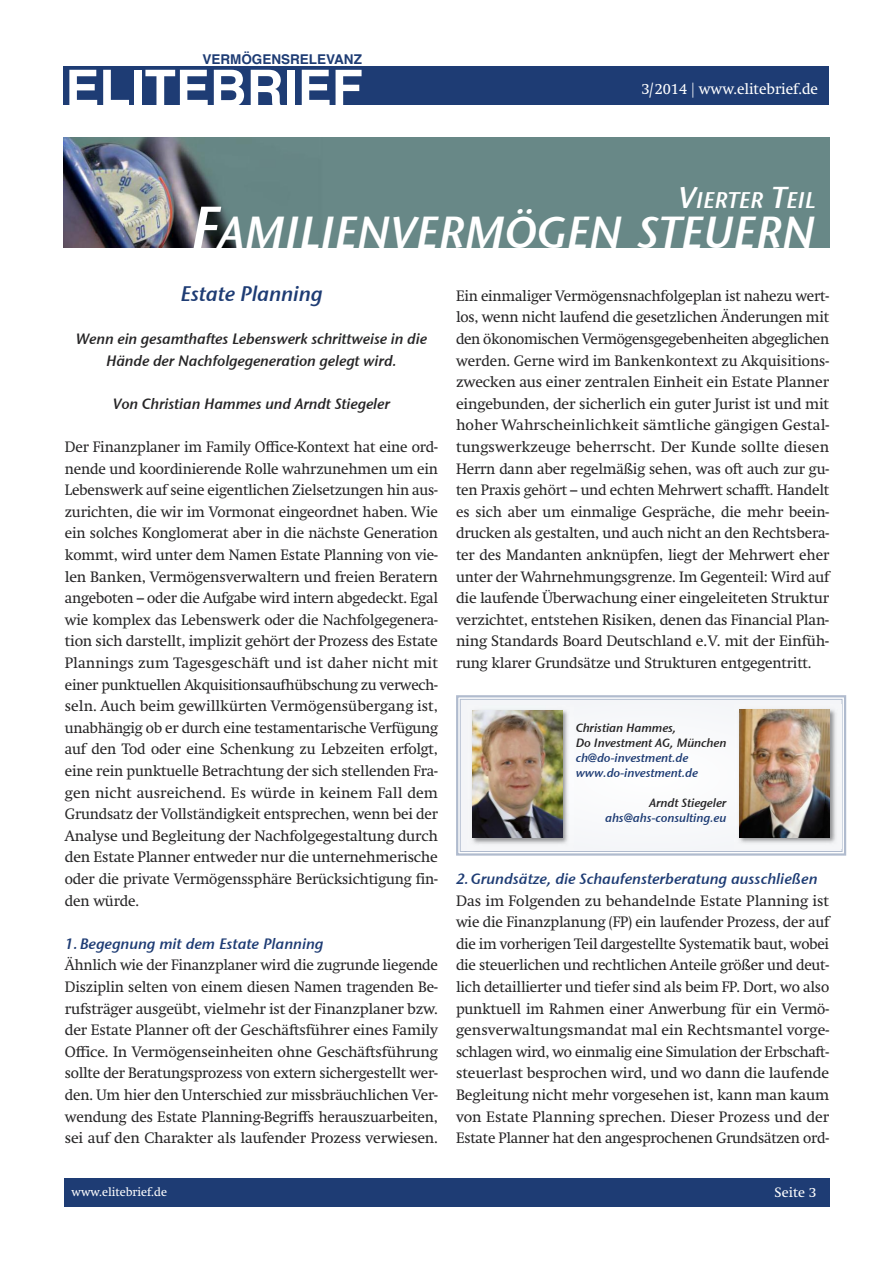
<style>
.page{position:relative;width:893px;height:1263px;background:#fff}
.page>*{position:absolute;margin:0;border:0;box-sizing:border-box;transform-origin:0 0}
.t1{font:700 51px "Helvetica";color:#fff}
.t2{font:44.7px "Stone Sans Sem ITCTT Semi Ita";color:#fff}
.t3{font:22.65px "Stone Sans Sem ITCTT Semi Ita";color:#fff}
.t4{font:21px "Stone Sans Sem ITCTT Semi Ita";letter-spacing:-.005em;color:#1e3c74}
.t5{font:15px/21.6px "Swift";letter-spacing:-.01em;color:#272627;text-align:justify}
.t6{font:15px/21.6px "Stone Sans Sem ITCTT Semi Ita";letter-spacing:-.005em;color:#272627;text-align:center}
.t7{font:15px "Stone Sans Sem ITCTT Semi Ita";color:#1e3c74}
.t8{font:15px "Swift";color:#fff}
.t9{font:700 13.5px "Helvetica";color:#1e3c74}
.t10{font:13.5px "Swift";color:#fff}
.t11{font:12px/15px "Stone Sans Sem ITCTT Semi Ita";letter-spacing:-.005em;color:#1e3c74}
.t12{font:12px/15px "Stone Sans Sem ITCTT Semi Ita";letter-spacing:-.005em;color:#272627}
.t13{font:12px "Swift";color:#fff}
.s1{font-size:30.15px}
.s2{font-size:59.55px}
</style>
<div class="page">
<div style="left:64px;top:1178px;width:765px;height:29px;background:#1e3c74"></div>
<div style="left:64px;top:66px;width:765px;height:38px;background:#1e3c74"></div>
<img style="left:64px;top:137px;width:765px;height:110px">
<div style="left:461px;top:700px;width:381px;height:151px;background:#f8f9fb"></div>
<div style="left:456px;top:695px;width:390px;height:161px;border:2px solid #b0bbce"></div>
<div style="left:460px;top:699px;width:382px;height:153px;border:1px solid #b0bbce"></div>
<img style="left:471px;top:709px;width:97px;height:136px">
<img style="left:472px;top:710px;width:90px;height:128px">
<img style="left:738px;top:704px;width:103px;height:144px">
<img style="left:740px;top:710px;width:90px;height:127px">
<p class="t9" style="left:202px;top:54px;width:161px">VERMÖGENSRELEVANZ</p>
<h1 class="t1" style="left:65px;top:67px;width:299px">ELITEBRIEF</h1>
<p class="t8" style="left:641px;top:83px;width:178px">3/2014 | www.elitebrief.de</p>
<h3 class="t3" style="left:678px;top:187px;width:139px"><span class="s1">V</span>IERTER <span class="s1">T</span>EIL</h3>
<h2 class="t2" style="left:191px;top:206px;width:626px"><span class="s2">F</span>AMILIENVERMöGEN STEUERN</h2>
<h3 class="t4" style="left:181px;top:281px;width:143px">Estate Planning</h3>
<p class="t6" style="left:76px;top:328px;width:353px">Wenn ein gesamthaftes Lebenswerk schrittweise in die<br>Hände der Nachfolgegeneration gelegt wird.</p>
<p class="t6" style="left:113px;top:393px;width:279px">Von Christian Hammes und Arndt Stiegeler</p>
<p class="t5" style="left:65px;top:437px;width:375px">Der Finanzplaner im Family Office-Kontext hat eine ord&shy;nende und koordinierende Rolle wahrzunehmen um ein Lebenswerk auf seine eigentlichen Zielsetzungen hin aus&shy;zurichten, die wir im Vormonat eingeordnet haben. Wie ein solches Konglomerat aber in die nächste Generation kommt, wird unter dem Namen Estate Planning von vie&shy;len Banken, Vermögensverwaltern und freien Beratern angeboten – oder die Aufgabe wird intern abgedeckt. Egal wie komplex das Lebenswerk oder die Nachfolgegenera&shy;tion sich darstellt, implizit gehört der Prozess des Estate Plannings zum Tagesgeschäft und ist daher nicht mit einer punktuellen Akquisitionsaufhübschung zu verwech&shy;seln. Auch beim gewillkürten Vermögensübergang ist, unabhängig ob er durch eine testamentarische Verfügung auf den Tod oder eine Schenkung zu Lebzeiten erfolgt, eine rein punktuelle Betrachtung der sich stellenden Fra&shy;gen nicht ausreichend. Es würde in keinem Fall dem Grundsatz der Vollständigkeit entsprechen, wenn bei der Analyse und Begleitung der Nachfolgegestaltung durch den Estate Planner entweder nur die unternehmerische oder die private Vermögenssphäre Berücksichtigung fin&shy;den würde.</p>
<p class="t7" style="left:65px;top:934px;width:260px">1.Begegnung mit dem Estate Planning</p>
<p class="t5" style="left:65px;top:956px;width:375px">Ähnlich wie der Finanzplaner wird die zugrunde liegende Disziplin selten von einem diesen Namen tragenden Be&shy;rufsträger ausgeübt, vielmehr ist der Finanzplaner bzw. der Estate Planner oft der Geschäftsführer eines Family Office. In Vermögenseinheiten ohne Geschäftsführung sollte der Beratungsprozess von extern sichergestellt wer&shy;den. Um hier den Unterschied zur missbräuchlichen Ver&shy;wendung des Estate Planning-Begriffs herauszuarbeiten, sei auf den Charakter als laufender Prozess verwiesen.</p>
<p class="t13" style="left:72px;top:1187px;width:97px">www.elitebrief.de</p>
<p class="t5" style="left:456px;top:286px;width:375px">Ein einmaliger Vermögensnachfolgeplan ist nahezu wert&shy;los, wenn nicht laufend die gesetzlichen Änderungen mit den ökonomischen Vermögensgegebenheiten abgeglichen werden. Gerne wird im Bankenkontext zu Akquisitions&shy;zwecken aus einer zentralen Einheit ein Estate Planner eingebunden, der sicherlich ein guter Jurist ist und mit hoher Wahrscheinlichkeit sämtliche gängigen Gestal&shy;tungswerkzeuge beherrscht. Der Kunde sollte diesen Herrn dann aber regelmäßig sehen, was oft auch zur gu&shy;ten Praxis gehört – und echten Mehrwert schafft. Handelt es sich aber um einmalige Gespräche, die mehr beein&shy;drucken als gestalten, und auch nicht an den Rechtsbera&shy;ter des Mandanten anknüpfen, liegt der Mehrwert eher unter der Wahrnehmungsgrenze. Im Gegenteil: Wird auf die laufende Überwachung einer eingeleiteten Struktur verzichtet, entstehen Risiken, denen das Financial Plan&shy;ning Standards Board Deutschland e.V. mit der Einfüh&shy;rung klarer Grundsätze und Strukturen entgegentritt.</p>
<p class="t12" style="left:576px;top:720px;width:152px">Christian Hammes,<br>Do Investment AG, München</p>
<p class="t11" style="left:576px;top:750px;width:124px">ch@do-investment.de www.do-investment.de</p>
<p class="t12" style="left:649px;top:795px;width:79px">Arndt Stiegeler</p>
<p class="t11" style="left:605px;top:810px;width:123px">ahs@ahs-consulting.eu</p>
<p class="t7" style="left:456px;top:870px;width:363px">2.Grundsätze, die Schaufensterberatung ausschließen</p>
<p class="t5" style="left:456px;top:891px;width:375px">Das im Folgenden zu behandelnde Estate Planning ist wie die Finanzplanung (FP) ein laufender Prozess, der auf die im vorherigen Teil dargestellte Systematik baut, wobei die steuerlichen und rechtlichen Anteile größer und deut&shy;lich detaillierter und tiefer sind als beim FP. Dort, wo also punktuell im Rahmen einer Anwerbung für ein Vermö&shy;gensverwaltungsmandat mal ein Rechtsmantel vorge&shy;schlagen wird, wo einmalig eine Simulation der Erbschaft&shy;steuerlast besprochen wird, und wo dann die laufende Begleitung nicht mehr vorgesehen ist, kann man kaum von Estate Planning sprechen. Dieser Prozess und der Estate Planner hat den angesprochenen Grundsätzen ord-</p>
<p class="t10" style="left:775px;top:1187px;width:43px">Seite 3</p>
</div>
